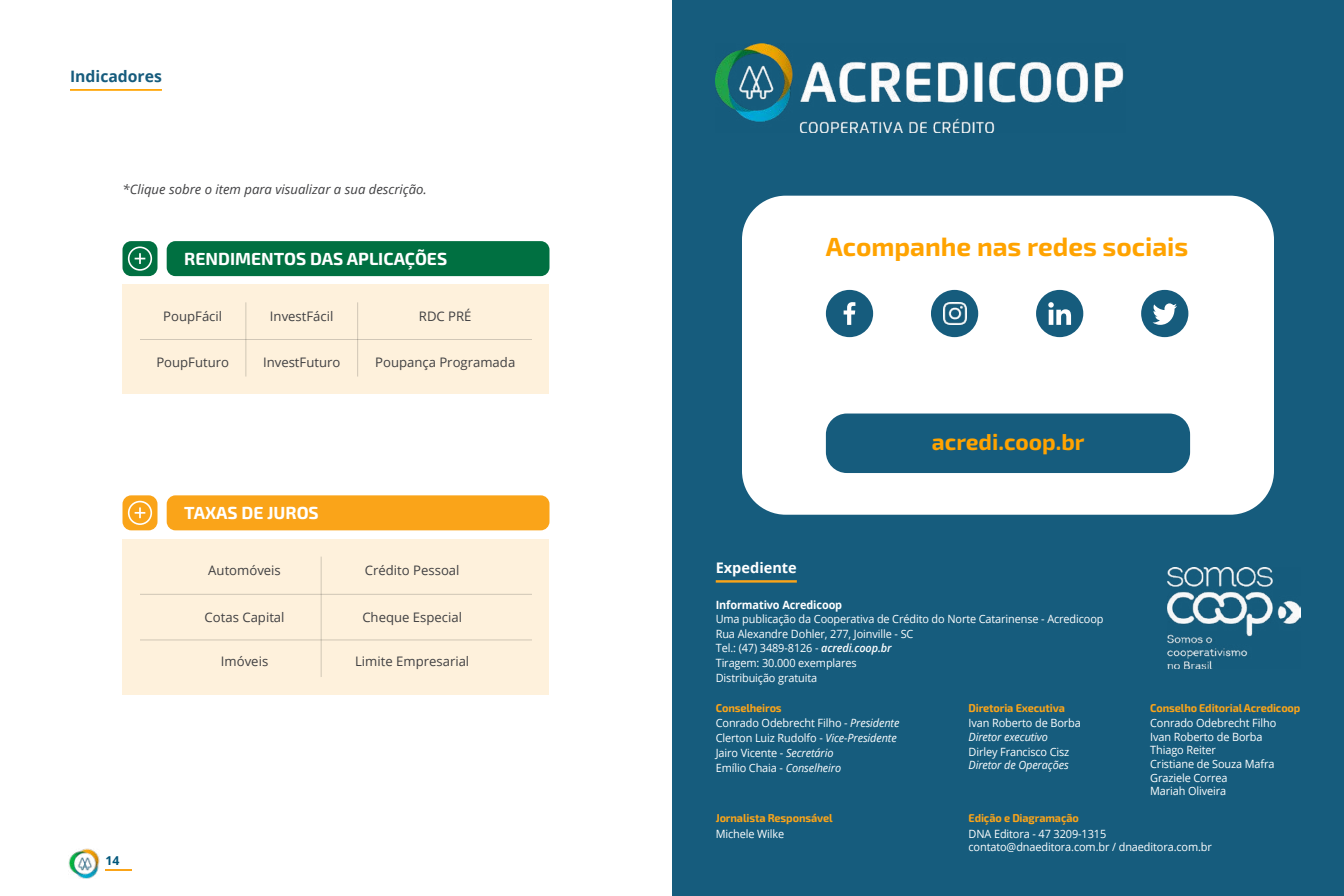
<style>
.page{position:relative;width:1344px;height:896px;background:#fff}
.page>*{position:absolute;margin:0;border:0;box-sizing:border-box;transform-origin:0 0}
.t1{font:700 26.25px "Exo 2";color:#ffa300}
.t2{font:700 22.75px "Exo 2";color:#ffa300}
.t3{font:700 17.5px "Exo 2";color:#fff}
.t4{font:700 15.75px "Open Sans";color:#165c7d}
.t5{font:700 14.53px "Open Sans";color:#fff}
.t6{font:13.12px "Open Sans";color:#404042}
.t7{font:italic 13.12px "Open Sans";color:#404042}
.t8{font:700 12.25px "Open Sans";color:#00567a}
.t9{font:11.38px/14.9px "Open Sans";letter-spacing:-.01em;color:#fff;scale:.96 1}
.t10{font:700 11.38px "Exo 2";letter-spacing:-.01em;color:#faa419;scale:.96 1}
.t11{font:italic 11.38px "Open Sans";letter-spacing:-.01em;color:#fff;scale:.96 1}
.t12{font:700 11.38px "Open Sans";letter-spacing:-.01em;color:#fff;scale:.96 1}
.s1{font-weight:600;font-style:italic}
.s2{font-style:italic}
</style>
<div class="page">
<div style="left:672px;top:0;width:672px;height:896px;background:#165c7d"></div>
<hr style="left:70px;top:89px;width:92px;height:2px;background:#ffa300">
<div style="left:122px;top:285px;width:428px;height:109px;background:#fef1dc"></div>
<div style="left:167px;top:241px;width:383px;height:35px;background:#007041;border-radius:9px"></div>
<hr style="left:246px;top:302px;width:1px;height:75px;background:#d1d3d4">
<hr style="left:357px;top:302px;width:1px;height:75px;background:#d1d3d4">
<hr style="left:140px;top:339px;width:392px;height:1px;background:#d1d3d4">
<div style="left:122px;top:539px;width:428px;height:156px;background:#fef1dc"></div>
<div style="left:167px;top:495px;width:383px;height:35px;background:#faa419;border-radius:9px"></div>
<hr style="left:140px;top:594px;width:392px;height:1px;background:#d1d3d4">
<hr style="left:140px;top:640px;width:392px;height:1px;background:#d1d3d4">
<hr style="left:321px;top:557px;width:1px;height:120px;background:#d1d3d4">
<div style="left:122px;top:241px;width:36px;height:35px;background:#007041;border-radius:9px"></div>
<div style="left:128px;top:247px;width:24px;height:24px;border:2px solid #fff;border-radius:50%"></div>
<svg style="left:135px;top:253px;width:10px;height:11px"></svg>
<div style="left:122px;top:495px;width:36px;height:35px;background:#faa419;border-radius:9px"></div>
<div style="left:128px;top:501px;width:24px;height:24px;border:2px solid #fff;border-radius:50%"></div>
<svg style="left:135px;top:507px;width:10px;height:11px"></svg>
<img style="left:716px;top:44px;width:408px;height:88px">
<hr style="left:716px;top:580px;width:81px;height:3px;background:#faa419">
<img style="left:1167px;top:567px;width:133px;height:102px">
<div style="left:742px;top:196px;width:532px;height:319px;background:#fff;border-radius:44px"></div>
<div style="left:826px;top:290px;width:47px;height:47px;background:#165c7d;border-radius:50%"></div>
<svg style="left:844px;top:302px;width:11px;height:23px"></svg>
<div style="left:1036px;top:290px;width:47px;height:47px;background:#165c7d;border-radius:50%"></div>
<svg style="left:1048px;top:302px;width:23px;height:23px"></svg>
<div style="left:1141px;top:290px;width:47px;height:47px;background:#165c7d;border-radius:50%"></div>
<svg style="left:1153px;top:303px;width:24px;height:22px"></svg>
<div style="left:826px;top:414px;width:364px;height:59px;background:#165c7d;border-radius:21px"></div>
<div style="left:931px;top:290px;width:47px;height:47px;background:#165c7d;border-radius:50%"></div>
<img style="left:943px;top:302px;width:23px;height:23px">
<img style="left:68px;top:848px;width:31px;height:30px">
<hr style="left:106px;top:869px;width:26px;height:2px;background:#faa419">
<h3 class="t4" style="left:70px;top:65px;width:93px">Indicadores</h3>
<p class="t7" style="left:122px;top:180px;width:306px">*Clique sobre o item para visualizar a sua descrição.</p>
<h3 class="t3" style="left:184px;top:248px;width:265px">RENDIMENTOS DAS APLICAÇÕES</h3>
<p class="t6" style="left:163px;top:307px;width:60px">PoupFácil</p>
<p class="t6" style="left:156px;top:353px;width:74px">PoupFuturo</p>
<p class="t6" style="left:270px;top:307px;width:65px">InvestFácil</p>
<p class="t6" style="left:263px;top:353px;width:79px">InvestFuturo</p>
<p class="t6" style="left:419px;top:307px;width:54px">RDC PRÉ</p>
<p class="t6" style="left:375px;top:353px;width:142px">Poupança Programada</p>
<h3 class="t3" style="left:184px;top:502px;width:136px">TAXAS DE JUROS</h3>
<p class="t6" style="left:208px;top:562px;width:74px">Automóveis</p>
<p class="t6" style="left:205px;top:608px;width:82px">Cotas Capital</p>
<p class="t6" style="left:221px;top:653px;width:49px">Imóveis</p>
<p class="t6" style="left:365px;top:562px;width:96px">Crédito Pessoal</p>
<p class="t6" style="left:362px;top:608px;width:101px">Cheque Especial</p>
<p class="t6" style="left:355px;top:653px;width:116px">Limite Empresarial</p>
<p class="t8" style="left:106px;top:852px;width:15px">14</p>
<h1 class="t1" style="left:826px;top:231px;width:364px">Acompanhe nas redes sociais</h1>
<h2 class="t2" style="left:932px;top:428px;width:154px">acredi.coop.br</h2>
<p class="t5" style="left:716px;top:558px;width:83px">Expediente</p>
<p class="t12" style="left:716px;top:596px;width:133px">Informativo Acredicoop</p>
<p class="t9" style="left:716px;top:612px;width:406px">Uma publicação da Cooperativa de Crédito do Norte Catarinense - Acredicoop<br>Rua Alexandre Dohler, 277, Joinville - SC</p>
<p class="t9" style="left:716px;top:640px;width:185px">Tel.: (47) 3489-8126 - <span class="s1">acredi.coop.br<br></span>Tiragem: 30.000 exemplares<br>Distribuição gratuita</p>
<p class="t10" style="left:716px;top:701px;width:70px">Conselheiros</p>
<p class="t9" style="left:716px;top:715px;width:193px">Conrado Odebrecht Filho - <span class="s2">Presidente </span>Clerton Luiz Rudolfo - <span class="s2">Vice-Presidente </span>Jairo Vicente - <span class="s2">Secretário<br></span>Emílio Chaia - <span class="s2">Conselheiro</span></p>
<p class="t10" style="left:969px;top:701px;width:102px">Diretoria Executiva</p>
<p class="t9" style="left:969px;top:715px;width:119px">Ivan Roberto de Borba</p>
<p class="t11" style="left:969px;top:729px;width:84px">Diretor executivo</p>
<p class="t9" style="left:969px;top:744px;width:107px">Dirley Francisco Cisz</p>
<p class="t11" style="left:969px;top:757px;width:106px">Diretor de Operações</p>
<p class="t10" style="left:1150px;top:701px;width:158px">Conselho Editorial Acredicoop</p>
<p class="t9" style="left:1150px;top:716px;width:133px;line-height:13.7px">Conrado Odebrecht Filho<br>Ivan Roberto de Borba<br>Thiago Reiter<br>Cristiane de Souza Mafra<br>Graziele Correa<br>Mariah Oliveira</p>
<p class="t10" style="left:716px;top:812px;width:123px">Jornalista Responsável</p>
<p class="t9" style="left:716px;top:826px;width:73px">Michele Wilke</p>
<p class="t10" style="left:969px;top:812px;width:116px">Edição e Diagramação</p>
<p class="t9" style="left:969px;top:827px;width:255px;line-height:13.7px">DNA Editora - 47 3209-1315 contato@dnaeditora.com.br / dnaeditora.com.br</p>
</div>
